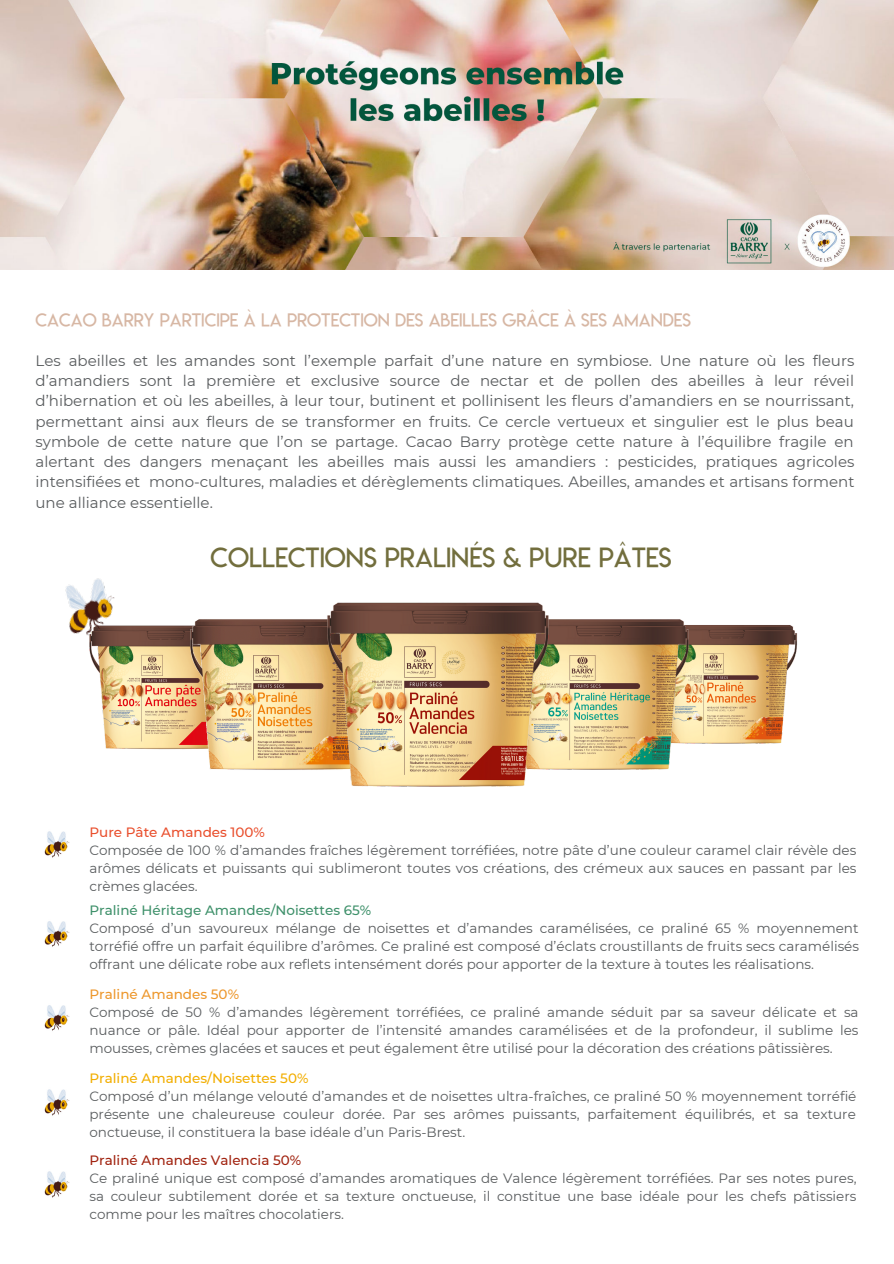
<style>
.page{position:relative;width:894px;height:1264px;background:#fff}
.page>*{position:absolute;margin:0;border:0;box-sizing:border-box;transform-origin:0 0}
.t1{font:27px "Lemon Milklight";color:#726e3d}
.t2{font:18px "Lemon Milklight";color:#d7b7a4}
.t3{font:15px/20.2px "Montserrat";color:#595c5e;text-align:justify}
.t4{font:13.5px/18px "Montserrat";color:#595c5e;text-align:justify}
.t5{font:500 13.5px "Montserrat";color:#3f916b}
.t6{font:500 13.5px "Montserrat";color:#f2ae00}
.t7{font:500 13.5px "Montserrat";color:#a12310}
.t8{font:500 13.5px "Montserrat";color:#e94f2d}
.t9{font:500 13.5px "Montserrat";color:#ed972c}
</style>
<div class="page">
<img style="left:0;top:0;width:893px;height:270px">
<img style="left:91px;top:625px;width:99px;height:125px">
<img style="left:688px;top:625px;width:110px;height:119px">
<img style="left:560px;top:619px;width:128px;height:151px">
<img style="left:190px;top:619px;width:126px;height:151px">
<img style="left:316px;top:602px;width:244px;height:185px">
<img style="left:65px;top:578px;width:74px;height:80px">
<img style="left:44px;top:831px;width:26px;height:27px">
<img style="left:44px;top:921px;width:26px;height:26px">
<img style="left:44px;top:1005px;width:26px;height:26px">
<img style="left:44px;top:1089px;width:26px;height:27px">
<img style="left:44px;top:1171px;width:26px;height:27px">
<p class="t2" style="left:36px;top:308px;width:656px">CACAO BARRY PARTICIPE À LA PROTECTION DES ABEILLES GRÂCE À SES AMANDES</p>
<p class="t3" style="left:36px;top:350px;width:820px">Les abeilles et les amandes sont l’exemple parfait d’une nature en symbiose. Une nature où les fleurs d’amandiers sont la première et exclusive source de nectar et de pollen des abeilles à leur réveil d’hibernation et où les abeilles, à leur tour, butinent et pollinisent les fleurs d’amandiers en se nourrissant, permettant ainsi aux fleurs de se transformer en fruits. Ce cercle vertueux et singulier est le plus beau symbole de cette nature que l’on se partage. Cacao Barry protège cette nature à l’équilibre fragile en alertant des dangers menaçant les abeilles mais aussi les amandiers : pesticides, pratiques agricoles intensifiées et mono-cultures, maladies et dérèglements climatiques. Abeilles, amandes et artisans forment une alliance essentielle.</p>
<p class="t1" style="left:210px;top:541px;width:462px">COLLECTIONS PRALINÉS &amp; PURE PÂTES</p>
<p class="t8" style="left:89px;top:824px;width:177px">Pure Pâte Amandes 100%</p>
<p class="t4" style="left:89px;top:841px;width:768px">Composée de 100 % d’amandes fraîches légèrement torréfiées, notre pâte d’une couleur caramel clair révèle des arômes délicats et puissants qui sublimeront toutes vos créations, des crémeux aux sauces en passant par les crèmes glacées.</p>
<p class="t5" style="left:89px;top:901px;width:283px">Praliné Héritage Amandes/Noisettes 65%</p>
<p class="t4" style="left:89px;top:919px;width:770px">Composé d’un savoureux mélange de noisettes et d’amandes caramélisées, ce praliné 65 % moyennement torréfié offre un parfait équilibre d’arômes. Ce praliné est composé d’éclats croustillants de fruits secs caramélisés offrant une délicate robe aux reflets intensément dorés pour apporter de la texture à toutes les réalisations.</p>
<p class="t9" style="left:89px;top:985px;width:151px">Praliné Amandes 50%</p>
<p class="t4" style="left:89px;top:1002px;width:770px">Composé de 50 % d’amandes légèrement torréfiées, ce praliné amande séduit par sa saveur délicate et sa nuance or pâle. Idéal pour apporter de l’intensité amandes caramélisées et de la profondeur, il sublime les mousses, crèmes glacées et sauces et peut également être utilisé pour la décoration des créations pâtissières.</p>
<p class="t6" style="left:89px;top:1070px;width:220px">Praliné Amandes/Noisettes 50%</p>
<p class="t4" style="left:89px;top:1087px;width:768px">Composé d’un mélange velouté d’amandes et de noisettes ultra-fraîches, ce praliné 50 % moyennement torréfié présente une chaleureuse couleur dorée. Par ses arômes puissants, parfaitement équilibrés, et sa texture onctueuse, il constituera la base idéale d’un Paris-Brest.</p>
<p class="t7" style="left:89px;top:1151px;width:213px">Praliné Amandes Valencia 50%</p>
<p class="t4" style="left:89px;top:1169px;width:768px">Ce praliné unique est composé d’amandes aromatiques de Valence légèrement torréfiées. Par ses notes pures, sa couleur subtilement dorée et sa texture onctueuse, il constitue une base idéale pour les chefs pâtissiers comme pour les maîtres chocolatiers.</p>
</div>
